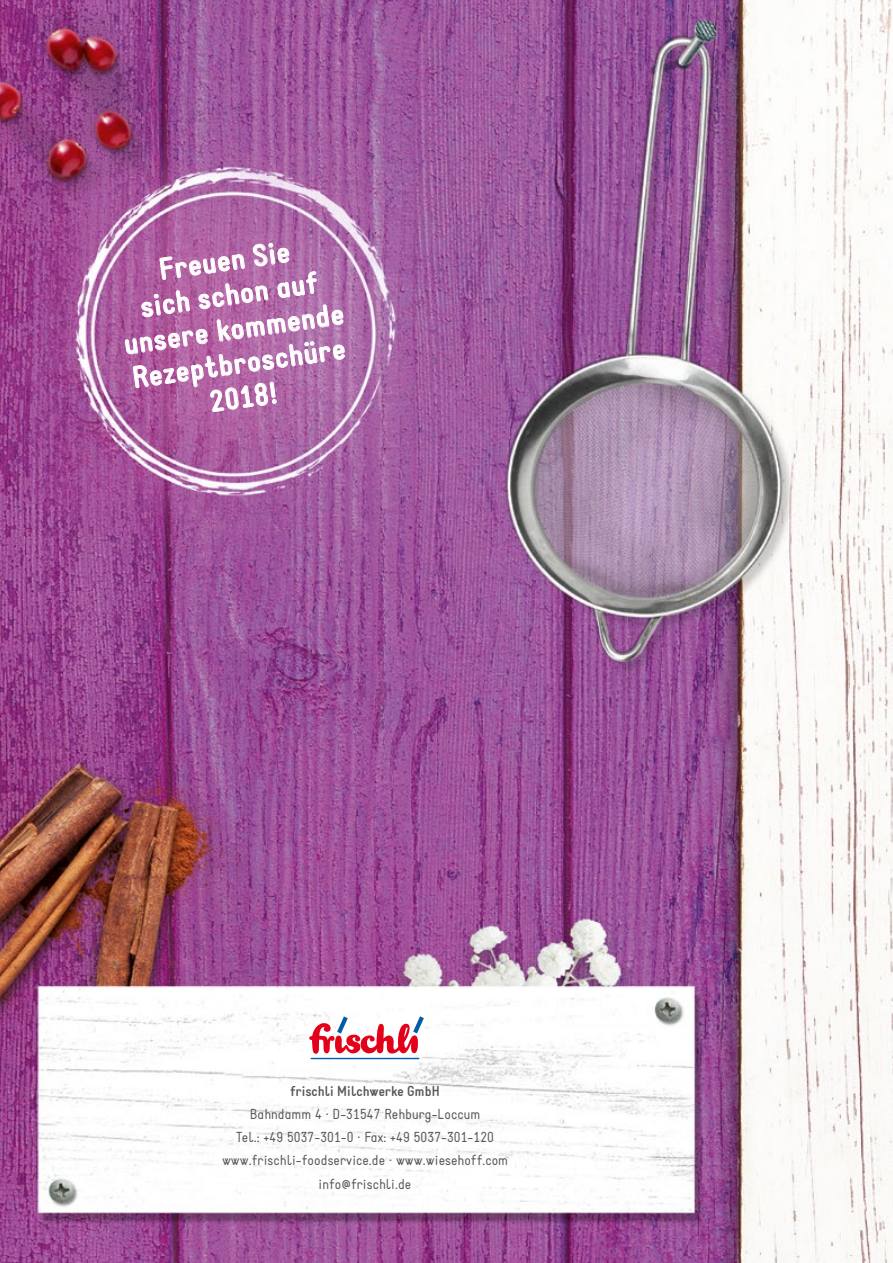
<style>
.page{position:relative;width:893px;height:1263px;background:#fff}
.page>*{position:absolute;margin:0;border:0;box-sizing:border-box;transform-origin:0 0}
.t1{font:700 30px/34.5px "Static";color:#fff;text-align:center}
.t2{font:14.25px/23.2px "Static";letter-spacing:.005em;color:#565656;text-align:center}
.t3{font:700 14.25px "Static";letter-spacing:.005em;color:#565656}
</style>
<div class="page">
<img style="left:0;top:0;width:893px;height:1263px">
<div style="left:300px;top:1007px;width:132px;height:62px;background:#fff"></div>
<svg style="left:309px;top:1016px;width:115px;height:43px"></svg>
<svg style="left:125px;top:242px;width:221px;height:170px;background:#b774ad"></svg>
<h1 class="t1" style="left:112px;top:259px;width:223px;rotate:-8deg">Freuen Sie<br>sich schon auf unsere kommende<br>Rezeptbroschüre<br>2018!</h1>
<p class="t3" style="left:290px;top:1082px;width:151px">frischli Milchwerke GmbH</p>
<p class="t2" style="left:222px;top:1103px;width:287px">Bahndamm 4 ∙ D-31547 Rehburg-Loccum<br>Tel.: +49 5037-301-0 ∙ Fax: +49 5037-301-120 www.frischli-foodservice.de ∙ www.wiesehoff.com info@frischli.de</p>
</div>
